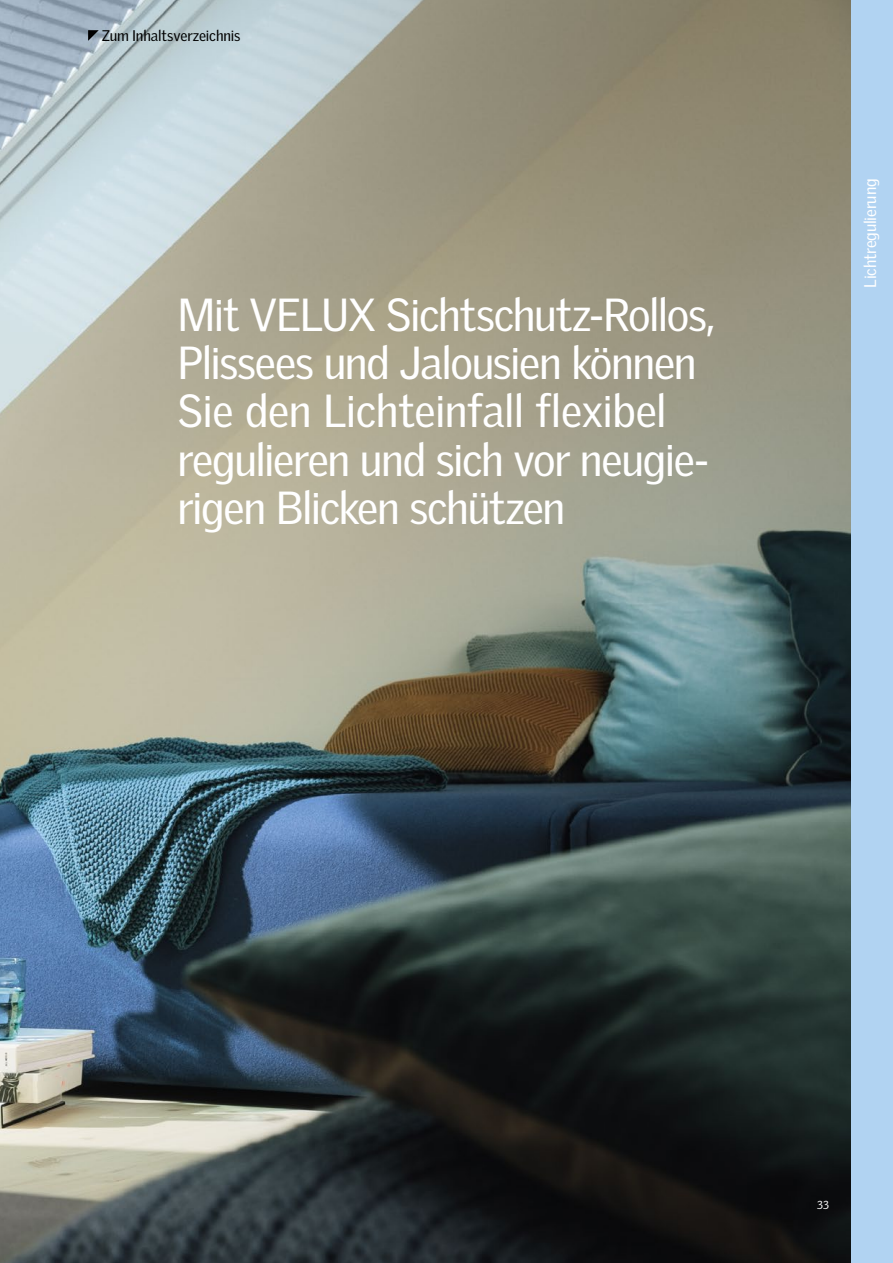
<style>
.page{position:relative;width:893px;height:1263px;background:#fff}
.page>*{position:absolute;margin:0;border:0;box-sizing:border-box;transform-origin:0 0}
.t1{font:45px/48px "Velux Gothic";letter-spacing:-.03em;color:#fff}
.t2{font:16.5px "Velux Gothic";letter-spacing:-.01em;color:#fff}
.t3{font:15px "Velux Gothic";letter-spacing:-.01em;color:#000}
.t4{font:11.25px "Velux Gothic";color:#fff}
</style>
<div class="page">
<div style="left:850px;top:0;width:43px;height:1263px;background:#b1d3f2"></div>
<img style="left:0;top:0;width:850px;height:1263px">
<svg style="left:88px;top:30px;width:11px;height:11px"></svg>
<p class="t3" style="left:102px;top:27px;width:140px">Zum Inhaltsverzeichnis</p>
<p class="t1" style="left:178px;top:290px;width:539px">Mit VELUX Sichtschutz-Rollos,<br>Plissees und Jalousien können<br>Sie den Lichteinfall flexibel regulieren und sich vor neugie&shy;rigen Blicken schützen</p>
<p class="t2" style="left:860px;top:288px;width:110px;rotate:-90deg">Lichtregulierung</p>
<p class="t4" style="left:817px;top:1198px;width:13px">33</p>
</div>
